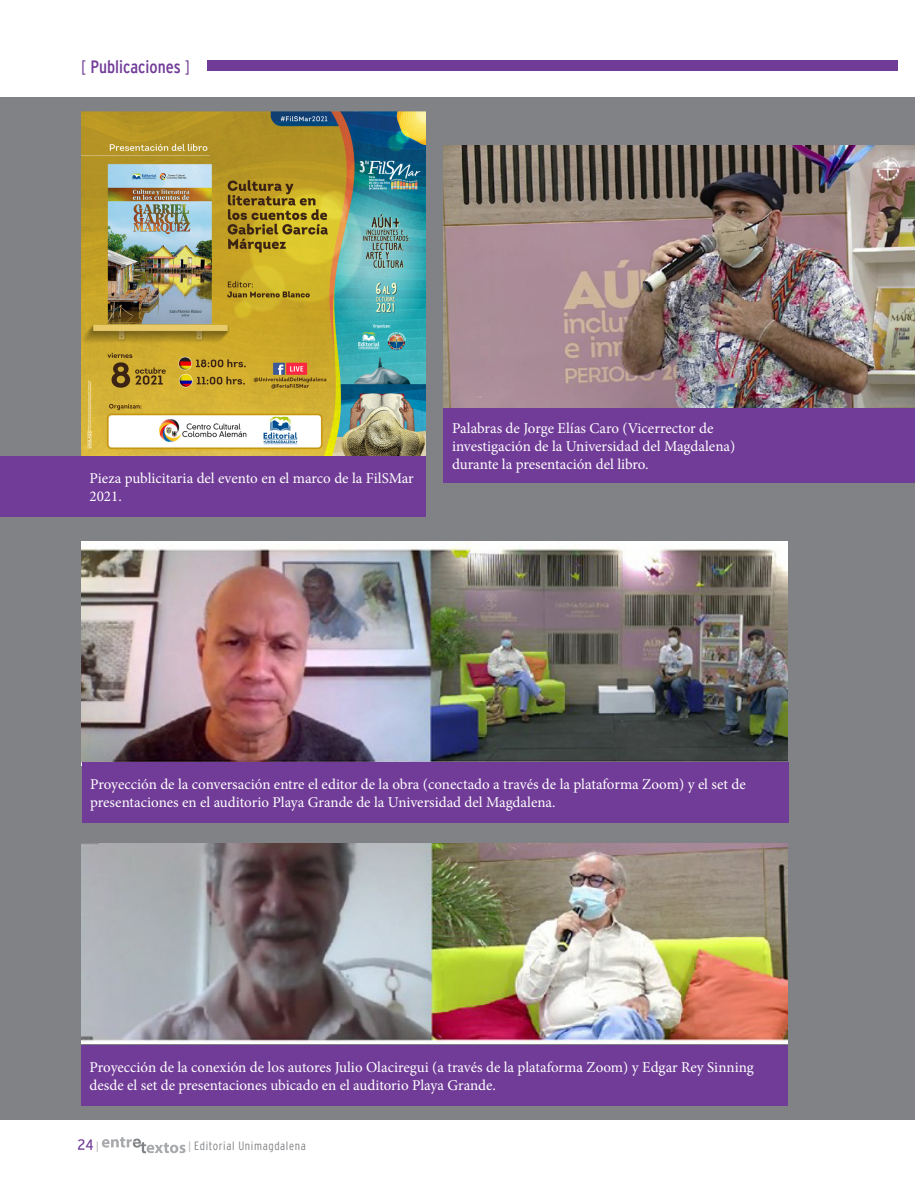
<style>
.page{position:relative;width:915px;height:1191px;background:#fff}
.page>*{position:absolute;margin:0;border:0;box-sizing:border-box;transform-origin:0 0}
.t1{font:18px "Interstate Cond Mono";color:#713c98}
.Titulo_Pie_Figuras{font:15px/18px "Minion Pro";color:#fff}
.t2{font:15px "Interstate Cond Mono";color:#713c98}
.t3{font:300 condensed 12px "Interstate";letter-spacing:.05em;color:#808285}
.s1{font-family:"Interstate";font-weight:300;font-stretch:condensed}
.s2{font-family:"Interstate Mono Lgt";font-size:10.5px;color:#a8a9ad}
.s3{font-family:"Interstate Mono Lgt";font-weight:400;font-stretch:normal;font-size:10.5px;color:#a8a9ad}
</style>
<div class="page">
<svg style="left:102px;top:1137px;width:83px;height:16px"></svg>
<div style="left:207px;top:60px;width:690px;height:11px;background:#713c98"></div>
<div style="left:0;top:97px;width:914px;height:1023px;background:#808285"></div>
<div style="left:0;top:456px;width:425px;height:60px;background:#713c98"></div>
<img style="left:82px;top:112px;width:343px;height:343px">
<img style="left:81px;top:541px;width:706px;height:224px">
<div style="left:82px;top:762px;width:706px;height:61px;background:#713c98"></div>
<img style="left:443px;top:145px;width:471px;height:264px">
<div style="left:443px;top:409px;width:471px;height:74px;background:#713c98"></div>
<div style="left:81px;top:1044px;width:706px;height:61px;background:#713c98"></div>
<img style="left:81px;top:843px;width:705px;height:200px">
<p class="t1" style="left:81px;top:57px;width:110px"><span class="s1">[</span> Publicaciones <span class="s1">]</span></p>
<p class="Titulo_Pie_Figuras" style="left:90px;top:469px;width:325px">Pieza publicitaria del evento en el marco de la FilSMar<br>2021.</p>
<p class="Titulo_Pie_Figuras" style="left:452px;top:419px;width:285px">Palabras de Jorge Elías Caro (Vicerrector de investigación de la Universidad del Magdalena) durante la presentación del libro.</p>
<p class="Titulo_Pie_Figuras" style="left:90px;top:775px;width:657px">Proyección de la conversación entre el editor de la obra (conectado a través de la plataforma Zoom) y el set de presentaciones en el auditorio Playa Grande de la Universidad del Magdalena.</p>
<p class="Titulo_Pie_Figuras" style="left:90px;top:1057px;width:665px">Proyección de la conexión de los autores Julio Olaciregui (a través de la plataforma Zoom) y Edgar Rey Sinning desde el set de presentaciones ubicado en el auditorio Playa Grande.</p>
<p class="t2" style="left:77px;top:1136px;width:23px">24<span class="s2">|</span></p>
<p class="t3" style="left:188px;top:1139px;width:119px"><span class="s3">|</span> Editorial Unimagdalena</p>
</div>
